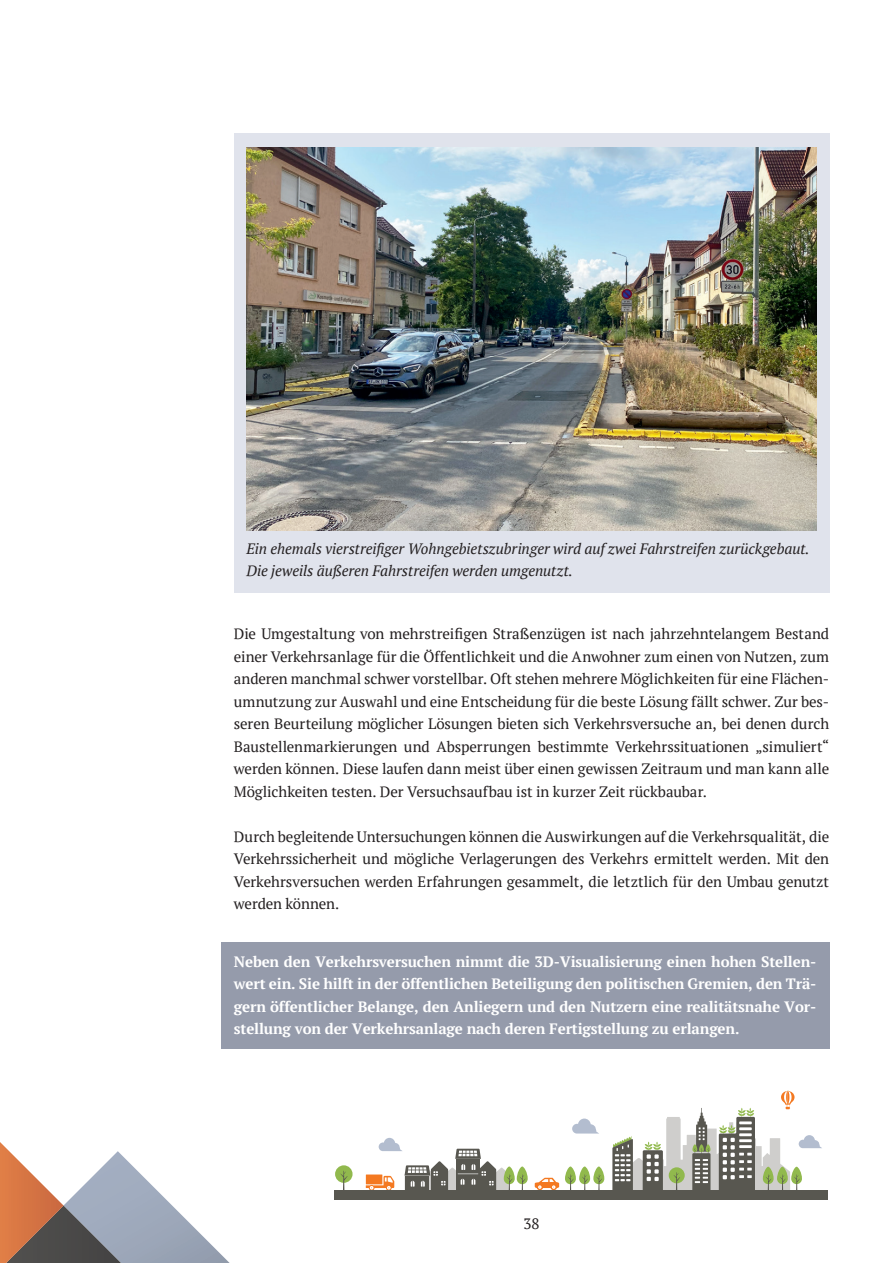
<style>
.page{position:relative;width:893px;height:1263px;background:#fff}
.page>*{position:absolute;margin:0;border:0;box-sizing:border-box;transform-origin:0 0}
.t1{font:15px/22.5px "PT Serif";letter-spacing:-.005em;color:#231f20;text-align:justify}
.t2{font:700 15px/22.5px "PT Serif";letter-spacing:-.01em;color:#fff;text-align:justify}
.t3{font:italic 15px/22.5px "PT Serif";letter-spacing:-.005em;color:#231f20}
</style>
<div class="page">
<svg style="left:0;top:1142px;width:230px;height:121px"></svg>
<div style="left:234px;top:134px;width:595px;height:459px;background:#e0e3ec"></div>
<img style="left:247px;top:148px;width:569px;height:382px">
<div style="left:221px;top:942px;width:608px;height:106px;background:#959bab"></div>
<svg style="left:572px;top:1118px;width:26px;height:15px"></svg>
<div style="left:335px;top:1165px;width:18px;height:18px;background:#91b94d;border-radius:50%"></div>
<svg style="left:340px;top:1171px;width:8px;height:19px"></svg>
<svg style="left:504px;top:1166px;width:11px;height:18px"></svg>
<svg style="left:517px;top:1166px;width:11px;height:18px"></svg>
<svg style="left:520px;top:1174px;width:5px;height:16px"></svg>
<svg style="left:579px;top:1166px;width:11px;height:18px"></svg>
<svg style="left:582px;top:1174px;width:6px;height:16px"></svg>
<svg style="left:565px;top:1166px;width:11px;height:18px"></svg>
<svg style="left:568px;top:1174px;width:6px;height:16px"></svg>
<svg style="left:593px;top:1166px;width:11px;height:18px"></svg>
<svg style="left:596px;top:1174px;width:6px;height:16px"></svg>
<svg style="left:535px;top:1178px;width:24px;height:12px"></svg>
<svg style="left:612px;top:1091px;width:210px;height:99px"></svg>
<svg style="left:366px;top:1138px;width:146px;height:52px"></svg>
<div style="left:334px;top:1190px;width:493px;height:9px;background:#585750"></div>
<p class="t3" style="left:247px;top:537px;width:565px">Ein ehemals vierstreifiger Wohngebietszubringer wird auf zwei Fahrstreifen zurückgebaut.<br>Die jeweils äußeren Fahrstreifen werden umgenutzt.</p>
<p class="t1" style="left:234px;top:622px;width:597px">Die Umgestaltung von mehrstreifigen Straßenzügen ist nach jahrzehntelangem Bestand einer Verkehrsanlage für die Öffentlichkeit und die Anwohner zum einen von Nutzen, zum anderen manchmal schwer vorstellbar. Oft stehen mehrere Möglichkeiten für eine Flächen&shy;umnutzung zur Auswahl und eine Entscheidung für die beste Lösung fällt schwer. Zur bes&shy;seren Beurteilung möglicher Lösungen bieten sich Verkehrsversuche an, bei denen durch Baustellenmarkierungen und Absperrungen bestimmte Verkehrssituationen „simuliert“ werden können. Diese laufen dann meist über einen gewissen Zeitraum und man kann alle Möglichkeiten testen. Der Versuchsaufbau ist in kurzer Zeit rückbaubar.</p>
<p class="t1" style="left:234px;top:825px;width:597px">Durch begleitende Untersuchungen können die Auswirkungen auf die Verkehrsqualität, die Verkehrssicherheit und mögliche Verlagerungen des Verkehrs ermittelt werden. Mit den Verkehrsversuchen werden Erfahrungen gesammelt, die letztlich für den Umbau genutzt werden können.</p>
<p class="t2" style="left:234px;top:950px;width:584px">Neben den Verkehrsversuchen nimmt die 3D-Visualisierung einen hohen Stellen&shy;wert ein. Sie hilft in der öffentlichen Beteiligung den politischen Gremien, den Trä&shy;gern öffentlicher Belange, den Anliegern und den Nutzern eine realitätsnahe Vor&shy;stellung von der Verkehrsanlage nach deren Fertigstellung zu erlangen.</p>
<p class="t1" style="left:524px;top:1212px;width:17px">38</p>
</div>
